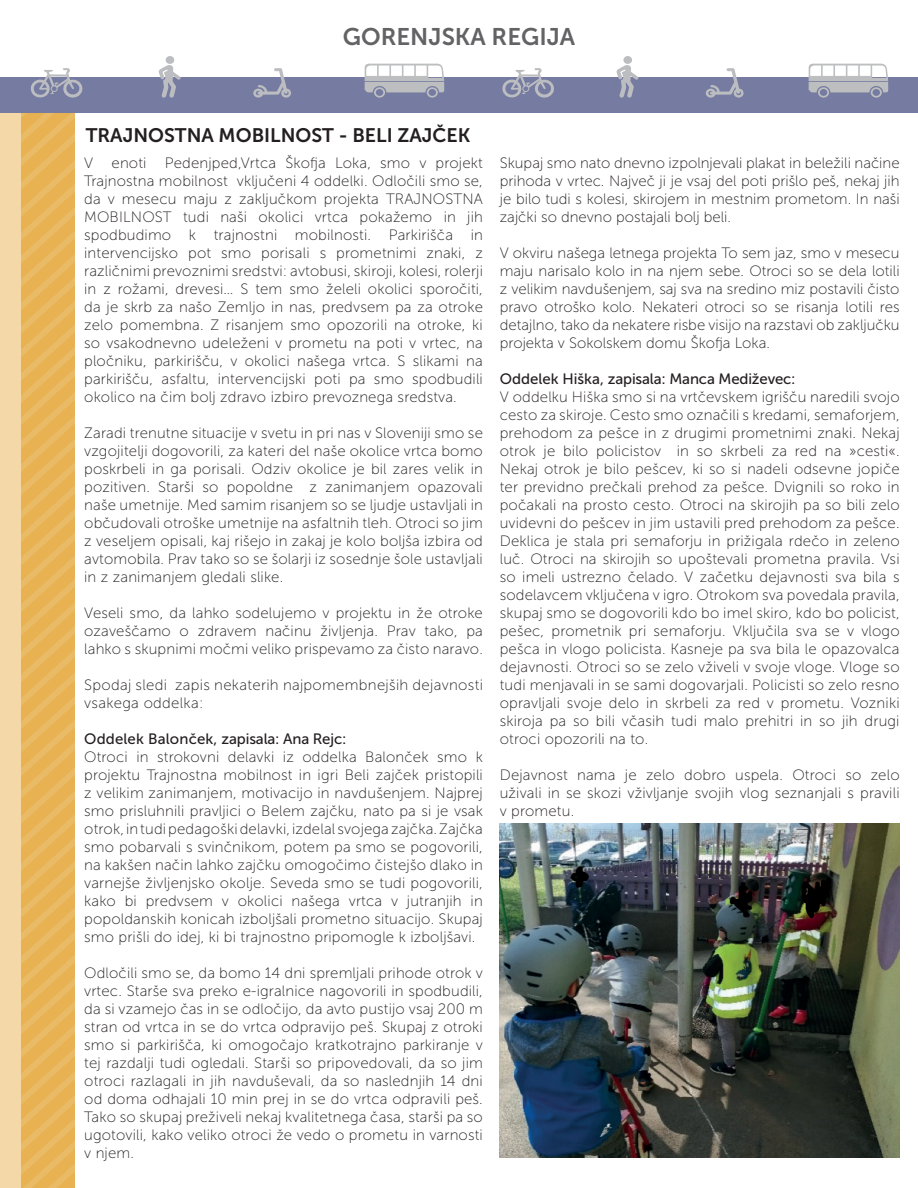
<style>
.page{position:relative;width:918px;height:1188px;background:#fff}
.page>*{position:absolute;margin:0;border:0;box-sizing:border-box;transform-origin:0 0}
.t1{font:24px "Museo Sans 700";color:#636366}
.t2{font:19.5px "Museo Sans 700";color:#231f20}
.t3{font:15px/18px "Museo Sans 100";letter-spacing:.01em;color:#231f20;text-align:justify}
.t4{font:15px "Museo Sans 500";letter-spacing:-.01em;color:#231f20}
.t5{font:15px "Museo Sans 500";letter-spacing:.01em;color:#231f20}
</style>
<div class="page">
<div style="left:0;top:78px;width:21px;height:1110px;background:#f5d8a8"></div>
<div style="left:0;top:78px;width:918px;height:35px;background:#767ba1"></div>
<svg style="left:501px;top:68px;width:54px;height:30px"></svg>
<svg style="left:616px;top:56px;width:22px;height:42px"></svg>
<svg style="left:706px;top:68px;width:38px;height:30px"></svg>
<svg style="left:808px;top:63px;width:81px;height:35px"></svg>
<svg style="left:10px;top:68px;width:92px;height:1120px"></svg>
<svg style="left:158px;top:56px;width:23px;height:42px"></svg>
<svg style="left:253px;top:68px;width:38px;height:30px"></svg>
<svg style="left:364px;top:63px;width:81px;height:35px"></svg>
<img style="left:500px;top:824px;width:400px;height:334px">
<h1 class="t1" style="left:343px;top:23px;width:234px">GORENJSKA REGIJA</h1>
<h2 class="t2" style="left:86px;top:125px;width:386px">TRAJNOSTNA MOBILNOST - BELI ZAJČEK</h2>
<p class="t3" style="left:84px;top:154px;width:400px">V enoti Pedenjped,Vrtca Škofja Loka, smo v projekt Trajnostna mobilnost vključeni 4 oddelki. Odločili smo se, da v mesecu maju z zaključkom projekta TRAJNOSTNA MOBILNOST tudi naši okolici vrtca pokažemo in jih spodbudimo k trajnostni mobilnosti. Parkirišča in intervencijsko pot smo porisali s prometnimi znaki, z različnimi prevoznimi sredstvi: avtobusi, skiroji, kolesi, rolerji in z rožami, drevesi… S tem smo želeli okolici sporočiti, da je skrb za našo Zemljo in nas, predvsem pa za otroke zelo pomembna. Z risanjem smo opozorili na otroke, ki so vsakodnevno udeleženi v prometu na poti v vrtec, na pločniku, parkirišču, v okolici našega vrtca. S slikami na parkirišču, asfaltu, intervencijski poti pa smo spodbudili okolico na čim bolj zdravo izbiro prevoznega sredstva.</p>
<p class="t3" style="left:84px;top:424px;width:400px">Zaradi trenutne situacije v svetu in pri nas v Sloveniji smo se vzgojitelji dogovorili, za kateri del naše okolice vrtca bomo poskrbeli in ga porisali. Odziv okolice je bil zares velik in pozitiven. Starši so popoldne z zanimanjem opazovali naše umetnije. Med samim risanjem so se ljudje ustavljali in občudovali otroške umetnije na asfaltnih tleh. Otroci so jim z veseljem opisali, kaj rišejo in zakaj je kolo boljša izbira od avtomobila. Prav tako so se šolarji iz sosednje šole ustavljali in z zanimanjem gledali slike.</p>
<p class="t3" style="left:84px;top:604px;width:400px">Veseli smo, da lahko sodelujemo v projektu in že otroke ozaveščamo o zdravem načinu življenja. Prav tako, pa lahko s skupnimi močmi veliko prispevamo za čisto naravo.</p>
<p class="t3" style="left:84px;top:676px;width:400px">Spodaj sledi zapis nekaterih najpomembnejših dejavnosti vsakega oddelka:</p>
<p class="t5" style="left:84px;top:731px;width:264px">Oddelek Balonček, zapisala: Ana Rejc:</p>
<p class="t3" style="left:84px;top:748px;width:400px">Otroci in strokovni delavki iz oddelka Balonček smo k projektu Trajnostna mobilnost in igri Beli zajček pristopili z velikim zanimanjem, motivacijo in navdušenjem. Najprej smo prisluhnili pravljici o Belem zajčku, nato pa si je vsak otrok, in tudi pedagoški delavki, izdelal svojega zajčka. Zajčka smo pobarvali s svinčnikom, potem pa smo se pogovorili, na kakšen način lahko zajčku omogočimo čistejšo dlako in varnejše življenjsko okolje. Seveda smo se tudi pogovorili, kako bi predvsem v okolici našega vrtca v jutranjih in popoldanskih konicah izboljšali prometno situacijo. Skupaj smo prišli do idej, ki bi trajnostno pripomogle k izboljšavi.</p>
<p class="t3" style="left:84px;top:964px;width:400px">Odločili smo se, da bomo 14 dni spremljali prihode otrok v vrtec. Starše sva preko e-igralnice nagovorili in spodbudili, da si vzamejo čas in se odločijo, da avto pustijo vsaj 200 m stran od vrtca in se do vrtca odpravijo peš. Skupaj z otroki smo si parkirišča, ki omogočajo kratkotrajno parkiranje v tej razdalji tudi ogledali. Starši so pripovedovali, da so jim otroci razlagali in jih navduševali, da so naslednjih 14 dni od doma odhajali 10 min prej in se do vrtca odpravili peš.<br>Tako so skupaj preživeli nekaj kvalitetnega časa, starši pa so ugotovili, kako veliko otroci že vedo o prometu in varnosti v njem.</p>
<p class="t3" style="left:500px;top:154px;width:401px">Skupaj smo nato dnevno izpolnjevali plakat in beležili načine prihoda v vrtec. Največ ji je vsaj del poti prišlo peš, nekaj jih je bilo tudi s kolesi, skirojem in mestnim prometom. In naši zajčki so dnevno postajali bolj beli.</p>
<p class="t3" style="left:500px;top:244px;width:401px">V okviru našega letnega projekta To sem jaz, smo v mesecu maju narisalo kolo in na njem sebe. Otroci so se dela lotili z velikim navdušenjem, saj sva na sredino miz postavili čisto pravo otroško kolo. Nekateri otroci so se risanja lotili res detajlno, tako da nekatere risbe visijo na razstavi ob zaključku projekta v Sokolskem domu Škofja Loka.</p>
<p class="t4" style="left:500px;top:371px;width:297px">Oddelek Hiška, zapisala: Manca Mediževec:</p>
<p class="t3" style="left:500px;top:388px;width:401px">V oddelku Hiška smo si na vrtčevskem igrišču naredili svojo cesto za skiroje. Cesto smo označili s kredami, semaforjem, prehodom za pešce in z drugimi prometnimi znaki. Nekaj otrok je bilo policistov in so skrbeli za red na »cesti«.<br>Nekaj otrok je bilo pešcev, ki so si nadeli odsevne jopiče ter previdno prečkali prehod za pešce. Dvignili so roko in počakali na prosto cesto. Otroci na skirojih pa so bili zelo uvidevni do pešcev in jim ustavili pred prehodom za pešce.<br>Deklica je stala pri semaforju in prižigala rdečo in zeleno luč. Otroci na skirojih so upoštevali prometna pravila. Vsi so imeli ustrezno čelado. V začetku dejavnosti sva bila s sodelavcem vključena v igro. Otrokom sva povedala pravila, skupaj smo se dogovorili kdo bo imel skiro, kdo bo policist, pešec, prometnik pri semaforju. Vključila sva se v vlogo pešca in vlogo policista. Kasneje pa sva bila le opazovalca dejavnosti. Otroci so se zelo vživeli v svoje vloge. Vloge so tudi menjavali in se sami dogovarjali. Policisti so zelo resno opravljali svoje delo in skrbeli za red v prometu. Vozniki skiroja pa so bili včasih tudi malo prehitri in so jih drugi otroci opozorili na to.</p>
<p class="t3" style="left:500px;top:766px;width:401px">Dejavnost nama je zelo dobro uspela. Otroci so zelo uživali in se skozi vživljanje svojih vlog seznanjali s pravili v prometu.</p>
</div>
